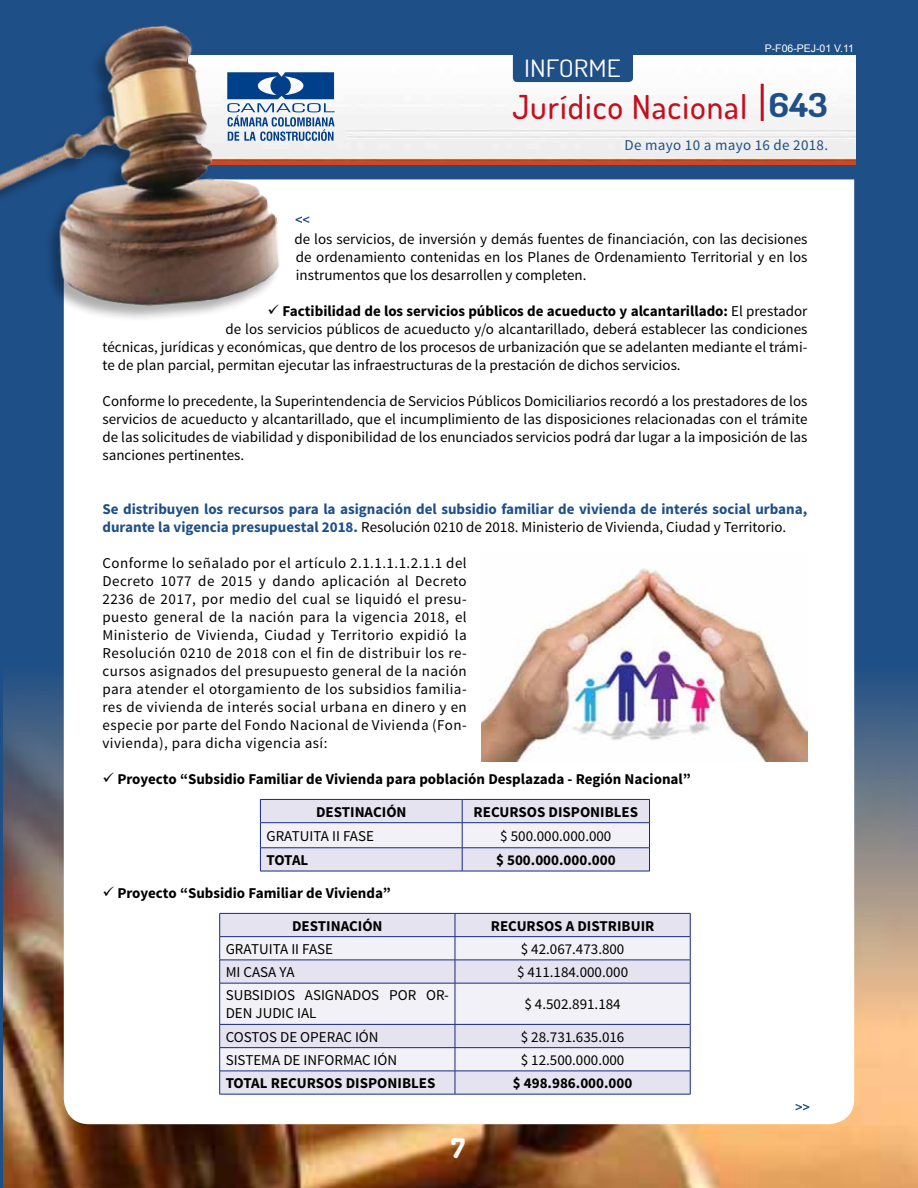
<style>
.page{position:relative;width:918px;height:1188px;background:#1e4f87}
.page>*{position:absolute;margin:0;border:0;box-sizing:border-box;transform-origin:0 0}
.t1{font:500 33px "Dosis";letter-spacing:.03em;color:#c50e1f}
.t2{font:800 27px "Dosis";color:#fff}
.t3{font:24px "Dosis";color:#fff;scale:1.14 1}
.t4{font:15px/18px "Source Sans Pro";color:#000;text-align:justify}
.t5{font:700 15px/32.4px "Source Sans Pro";color:#000}
.t6{font:700 15px/18px "Source Sans Pro";color:#1e4f87}
.t7{font:15px "Source Sans Pro";letter-spacing:.02em;color:#1e4f87}
.t8{font:10.5px "Arial";color:#fff}
.s1{font-weight:700;color:#1e4f87}
.s2{font-weight:400}
.s3{font-weight:400;color:#000}
</style>
<div class="page">
<img style="left:4px;top:665px;width:914px;height:523px">
<div style="left:64px;top:179px;width:790px;height:945px;background:#fff"></div>
<img style="left:282px;top:55px;width:574px;height:109px">
<div style="left:513px;top:37px;width:120px;height:45px;background:#1e4f87;border-radius:4px"></div>
<hr style="left:761px;top:84px;width:3px;height:37px;background:#c50e1f">
<div style="left:0;top:26px;width:280px;height:297px;background:#000;opacity:.32"></div>
<img style="left:0;top:25px;width:282px;height:291px">
<svg style="left:227px;top:72px;width:108px;height:69px"></svg>
<svg style="left:296px;top:216px;width:13px;height:7px"></svg>
<svg style="left:260px;top:799px;width:390px;height:72px"></svg>
<hr style="left:260px;top:871px;width:202px;height:1px;background:#162983">
<hr style="left:462px;top:871px;width:188px;height:1px;background:#162983">
<div style="left:220px;top:914px;width:470px;height:180px;background:#e5e3ef"></div>
<svg style="left:220px;top:937px;width:470px;height:134px;fill:#f2f1f7"></svg>
<hr style="left:220px;top:913px;width:235px;height:1px;background:#162983">
<hr style="left:455px;top:913px;width:235px;height:1px;background:#162983">
<hr style="left:220px;top:936px;width:235px;height:1px;background:#162983">
<hr style="left:455px;top:936px;width:235px;height:1px;background:#162983">
<hr style="left:220px;top:960px;width:235px;height:1px;background:#162983">
<svg style="left:219px;top:914px;width:1px;height:69px"></svg>
<hr style="left:455px;top:960px;width:235px;height:1px;background:#162983">
<svg style="left:455px;top:914px;width:1px;height:69px"></svg>
<svg style="left:690px;top:914px;width:1px;height:69px"></svg>
<hr style="left:220px;top:983px;width:235px;height:1px;background:#162983">
<hr style="left:219px;top:983px;width:1px;height:41px;background:#162983">
<hr style="left:455px;top:983px;width:235px;height:1px;background:#162983">
<hr style="left:455px;top:983px;width:1px;height:41px;background:#162983">
<hr style="left:690px;top:983px;width:1px;height:41px;background:#162983">
<hr style="left:220px;top:1024px;width:235px;height:1px;background:#162983">
<hr style="left:455px;top:1024px;width:235px;height:1px;background:#162983">
<hr style="left:220px;top:1047px;width:235px;height:1px;background:#162983">
<hr style="left:455px;top:1047px;width:235px;height:1px;background:#162983">
<hr style="left:220px;top:1071px;width:235px;height:1px;background:#162983">
<svg style="left:219px;top:1025px;width:1px;height:69px"></svg>
<hr style="left:455px;top:1071px;width:235px;height:1px;background:#162983">
<svg style="left:455px;top:1025px;width:1px;height:69px"></svg>
<svg style="left:690px;top:1025px;width:1px;height:69px"></svg>
<hr style="left:220px;top:1094px;width:235px;height:1px;background:#162983">
<hr style="left:455px;top:1094px;width:235px;height:1px;background:#162983">
<svg style="left:796px;top:1104px;width:13px;height:6px"></svg>
<img style="left:482px;top:553px;width:326px;height:208px">
<h3 class="t3" style="left:524px;top:53px;width:86px">INFORME</h3>
<p class="t8" style="left:765px;top:42px;width:91px">P-F06-PEJ-01 V.11</p>
<h1 class="t1" style="left:512px;top:85px;width:317px">Jurídico Nacional <span class="s1">643</span></h1>
<p class="t7" style="left:625px;top:136px;width:205px">De mayo 10 a mayo 16 de 2018.</p>
<p class="t4" style="left:294px;top:231px;width:515px">de los servicios, de inversión y demás fuentes de financiación, con las decisiones de ordenamiento contenidas en los Planes de Ordenamiento Territorial y en los instrumentos que los desarrollen y completen.</p>
<p class="t5" style="left:267px;top:296px;width:542px">✓ Factibilidad de los servicios públicos de acueducto y alcantarillado: <span class="s2">El prestador</span></p>
<p class="t4" style="left:225px;top:321px;width:584px">de los servicios públicos de acueducto y/o alcantarillado, deberá establecer las condiciones</p>
<p class="t4" style="left:102px;top:339px;width:706px">técnicas, jurídicas y económicas, que dentro de los procesos de urbanización que se adelanten mediante el trámi-</p>
<p class="t4" style="left:102px;top:357px;width:580px">te de plan parcial, permitan ejecutar las infraestructuras de la prestación de dichos servicios.</p>
<p class="t4" style="left:102px;top:393px;width:707px">Conforme lo precedente, la Superintendencia de Servicios Públicos Domiciliarios recordó a los prestadores de los servicios de acueducto y alcantarillado, que el incumplimiento de las disposiciones relacionadas con el trámite de las solicitudes de viabilidad y disponibilidad de los enunciados servicios podrá dar lugar a la imposición de las sanciones pertinentes.</p>
<p class="t6" style="left:102px;top:501px;width:706px">Se distribuyen los recursos para la asignación del subsidio familiar de vivienda de interés social urbana, durante la vigencia presupuestal 2018. <span class="s3">Resolución 0210 de 2018. Ministerio de Vivienda, Ciudad y Territorio.</span></p>
<p class="t4" style="left:102px;top:555px;width:366px">Conforme lo señalado por el artículo 2.1.1.1.1.2.1.1 del Decreto 1077 de 2015 y dando aplicación al Decreto 2236 de 2017, por medio del cual se liquidó el presu&shy;puesto general de la nación para la vigencia 2018, el Ministerio de Vivienda, Ciudad y Territorio expidió la Resolución 0210 de 2018 con el fin de distribuir los re&shy;cursos asignados del presupuesto general de la nación para atender el otorgamiento de los subsidios familia&shy;res de vivienda de interés social urbana en dinero y en especie por parte del Fondo Nacional de Vivienda (Fon&shy;vivienda), para dicha vigencia así:</p>
<p class="t5" style="left:316px;top:764px;width:376px;text-indent:-214px">✓ Proyecto “Subsidio Familiar de Vivienda para población Desplazada - Región Nacional”<br>DESTINACIÓN</p>
<p class="t5" style="left:474px;top:796px;width:166px">RECURSOS DISPONIBLES</p>
<p class="t4" style="left:266px;top:827px;width:109px">GRATUITA II FASE</p>
<p class="t4" style="left:500px;top:827px;width:113px">$ 500.000.000.000</p>
<p class="t5" style="left:266px;top:844px;width:43px">TOTAL</p>
<p class="t5" style="left:496px;top:844px;width:121px">$ 500.000.000.000</p>
<p class="t5" style="left:292px;top:878px;width:100px;text-indent:-190px">✓ Proyecto “Subsidio Familiar de Vivienda”<br>DESTINACIÓN</p>
<p class="t5" style="left:491px;top:910px;width:165px">RECURSOS A DISTRIBUIR</p>
<p class="t4" style="left:226px;top:940px;width:109px">GRATUITA II FASE</p>
<p class="t4" style="left:521px;top:940px;width:105px">$ 42.067.473.800</p>
<p class="t4" style="left:226px;top:963px;width:70px">MI CASA YA</p>
<p class="t4" style="left:517px;top:963px;width:113px">$ 411.184.000.000</p>
<p class="t4" style="left:226px;top:987px;width:225px">SUBSIDIOS ASIGNADOS POR OR-<br>DEN JUDIC IAL</p>
<p class="t4" style="left:524px;top:996px;width:98px">$ 4.502.891.184</p>
<p class="t4" style="left:226px;top:1028px;width:154px">COSTOS DE OPERAC IÓN</p>
<p class="t4" style="left:521px;top:1028px;width:105px">$ 28.731.635.016</p>
<p class="t4" style="left:226px;top:1051px;width:173px">SISTEMA DE INFORMAC IÓN</p>
<p class="t4" style="left:521px;top:1051px;width:105px">$ 12.500.000.000</p>
<p class="t5" style="left:226px;top:1068px;width:211px">TOTAL RECURSOS DISPONIBLES</p>
<p class="t5" style="left:513px;top:1068px;width:121px">$ 498.986.000.000</p>
<h2 class="t2" style="left:451px;top:1131px;width:15px">7</h2>
</div>
